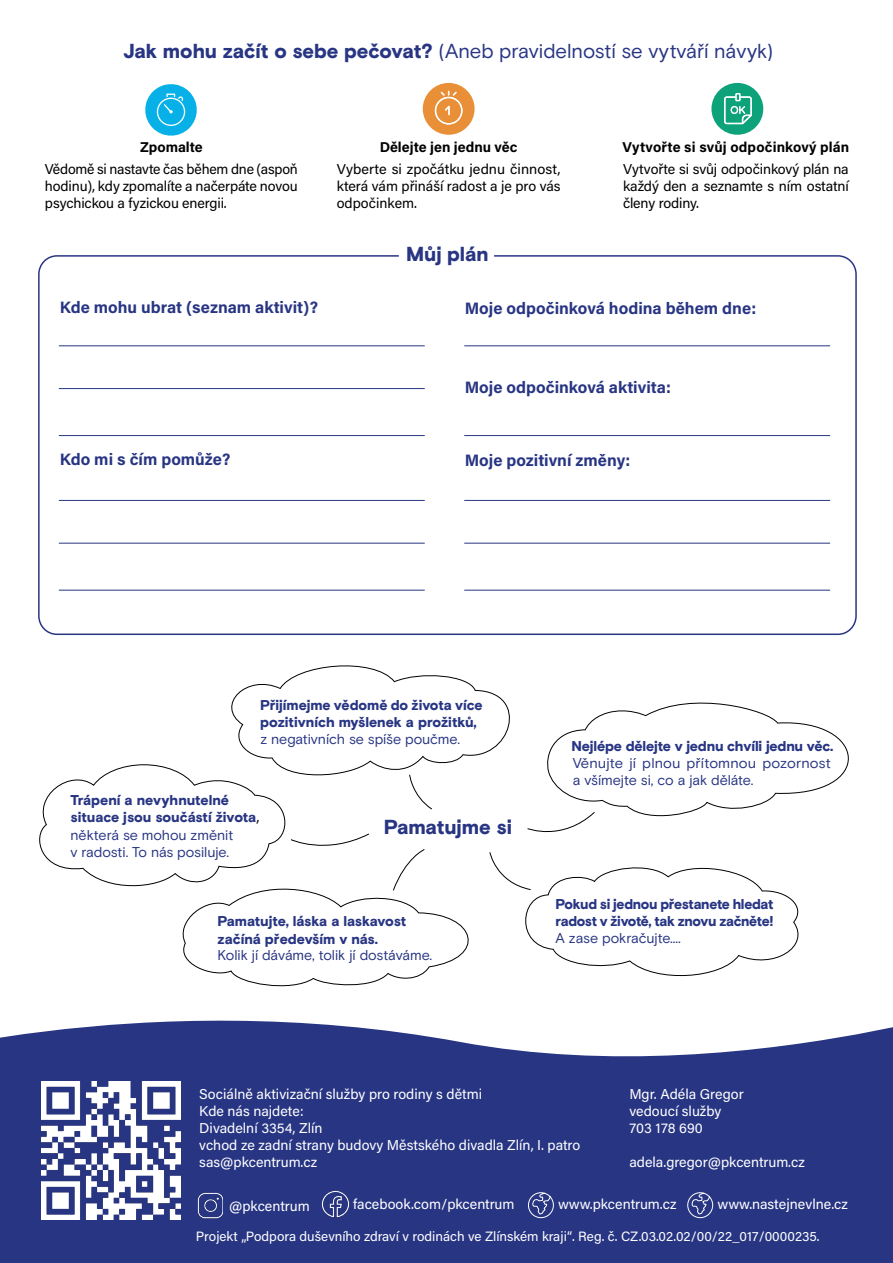
<style>
.page{position:relative;width:893px;height:1263px;background:#fff}
.page>*{position:absolute;margin:0;border:0;box-sizing:border-box;transform-origin:0 0}
.t1{font:20.25px "Basis Grotesque Arabic Pro";color:#283583}
.t2{font:900 20.25px "Basis Grotesque Arabic Pro";letter-spacing:-.005em;color:#283583}
.t3{font:700 16.5px "Acumin Pro";color:#283583}
.t4{font:900 14.25px/17.1px "Basis Grotesque Arabic Pro";letter-spacing:-.01em;color:#283583}
.t5{font:14.25px/17.1px "Acumin Pro";color:#fff}
.t6{font:14.25px/17.1px "Acumin Pro";letter-spacing:-.01em;color:#000;text-align:justify}
.t7{font:14.25px/17.1px "Basis Grotesque Arabic Pro";color:#283583}
.t8{font:700 14.25px "Acumin Pro";letter-spacing:.005em;color:#000}
.t9{font:13.5px "Acumin Pro";color:#fff}
.s1{font-weight:900}
.s2{font-family:"Acumin Pro";font-weight:400;color:#000}
.s3{font-weight:400}
</style>
<div class="page">
<svg style="left:0;top:1020px;width:893px;height:243px;fill:#283583"></svg>
<img style="left:41px;top:1081px;width:139px;height:139px">
<img style="left:197px;top:1191px;width:26px;height:28px">
<img style="left:321px;top:1189px;width:29px;height:30px">
<svg style="left:527px;top:1192px;width:27px;height:26px"></svg>
<svg style="left:687px;top:1192px;width:27px;height:26px"></svg>
<div style="left:38px;top:255px;width:819px;height:380px;border:2px solid #283583;border-radius:18px"></div>
<svg style="left:423px;top:83px;width:52px;height:52px"></svg>
<svg style="left:711px;top:83px;width:52px;height:52px"></svg>
<svg style="left:145px;top:84px;width:52px;height:52px"></svg>
<hr style="left:59px;top:345px;width:366px;height:1px;background:#283583">
<hr style="left:464px;top:345px;width:366px;height:1px;background:#283583">
<hr style="left:59px;top:500px;width:366px;height:1px;background:#283583">
<hr style="left:464px;top:500px;width:366px;height:1px;background:#283583">
<hr style="left:59px;top:388px;width:366px;height:1px;background:#283583">
<hr style="left:59px;top:543px;width:366px;height:1px;background:#283583">
<hr style="left:464px;top:543px;width:366px;height:1px;background:#283583">
<hr style="left:59px;top:435px;width:366px;height:1px;background:#283583">
<hr style="left:464px;top:435px;width:366px;height:1px;background:#283583">
<hr style="left:59px;top:590px;width:366px;height:1px;background:#283583">
<hr style="left:464px;top:590px;width:366px;height:1px;background:#283583">
<svg style="left:39px;top:665px;width:810px;height:322px"></svg>
<h1 class="t1" style="left:123px;top:39px;width:652px"><span class="s1">Jak mohu začít o sebe pečovat?</span> (Aneb pravidelností se vytváří návyk)</h1>
<p class="t8" style="left:140px;top:137px;width:64px">Zpomalte</p>
<p class="t8" style="left:380px;top:137px;width:139px">Dělejte jen jednu věc</p>
<p class="t8" style="left:622px;top:137px;width:229px">Vytvořte si svůj odpočinkový plán</p>
<p class="t6" style="left:337px;top:160px;width:225px">Vyberte si zpočátku jednu činnost, která vám přináší radost a je pro vás odpočinkem.</p>
<p class="t6" style="left:623px;top:160px;width:227px">Vytvořte si svůj odpočinkový plán na každý den a seznamte s ním ostatní členy rodiny.</p>
<p class="t6" style="left:45px;top:160px;width:254px">Vědomě si nastavte čas během dne (aspoň hodinu), kdy zpomalíte a načerpáte novou psychickou a fyzickou energii.</p>
<p class="t3" style="left:60px;top:296px;width:260px">Kde mohu ubrat (seznam aktivit)?</p>
<p class="t3" style="left:60px;top:447px;width:172px">Kdo mi s čím pomůže?</p>
<h1 class="t2" style="left:406px;top:242px;width:84px">Můj plán</h1>
<p class="t3" style="left:465px;top:297px;width:293px">Moje odpočinková hodina během dne:</p>
<p class="t3" style="left:465px;top:376px;width:208px">Moje odpočinková aktivita:</p>
<p class="t3" style="left:465px;top:449px;width:167px">Moje pozitivní změny:</p>
<p class="t4" style="left:260px;top:698px;width:224px">Přijímejme vědomě do života více pozitivních myšlenek a prožitků,</p>
<p class="t7" style="left:260px;top:732px;width:201px">z negativních se spíše poučme.</p>
<p class="t4" style="left:71px;top:792px;width:190px">Trápení a nevyhnutelné situace jsou součástí života<span class="s2">, </span><span class="s3">některá se mohou změnit<br>v radosti. To nás posiluje.</span></p>
<h1 class="t2" style="left:384px;top:814px;width:130px">Pamatujme si</h1>
<p class="t4" style="left:218px;top:914px;width:190px">Pamatujte, láska a laskavost začíná především v nás.</p>
<p class="t7" style="left:218px;top:948px;width:216px">Kolik jí dáváme, tolik jí dostáváme.</p>
<p class="t4" style="left:572px;top:739px;width:263px">Nejlépe dělejte v jednu chvíli jednu věc.</p>
<p class="t7" style="left:573px;top:756px;width:260px">Věnujte jí plnou přítomnou pozornost a všímejte si, co a jak děláte.</p>
<p class="t4" style="left:556px;top:897px;width:219px">Pokud si jednou přestanete hledat radost v životě, tak znovu začněte!</p>
<p class="t7" style="left:556px;top:931px;width:127px">A zase pokračujte….</p>
<p class="t5" style="left:199px;top:1085px;width:383px">Sociálně aktivizační služby pro rodiny s dětmi<br>Kde nás najdete:<br>Divadelní 3354, Zlín<br>vchod ze zadní strany budovy Městského divadla Zlín, I. patro sas@pkcentrum.cz</p>
<p class="t5" style="left:629px;top:1085px;width:116px">Mgr. Adéla Gregor vedoucí služby<br>703 178 690</p>
<p class="t5" style="left:629px;top:1153px;width:177px">adela.gregor@pkcentrum.cz</p>
<p class="t5" style="left:229px;top:1196px;width:82px">@pkcentrum</p>
<p class="t5" style="left:353px;top:1195px;width:163px">facebook.com/pkcentrum</p>
<p class="t5" style="left:558px;top:1195px;width:120px">www.pkcentrum.cz</p>
<p class="t5" style="left:718px;top:1195px;width:132px">www.nastejnevlne.cz</p>
<p class="t9" style="left:196px;top:1227px;width:625px">Projekt „Podpora duševního zdraví v rodinách ve Zlínském kraji“. Reg. č. CZ.03.02.02/00/22_017/0000235.</p>
</div>
